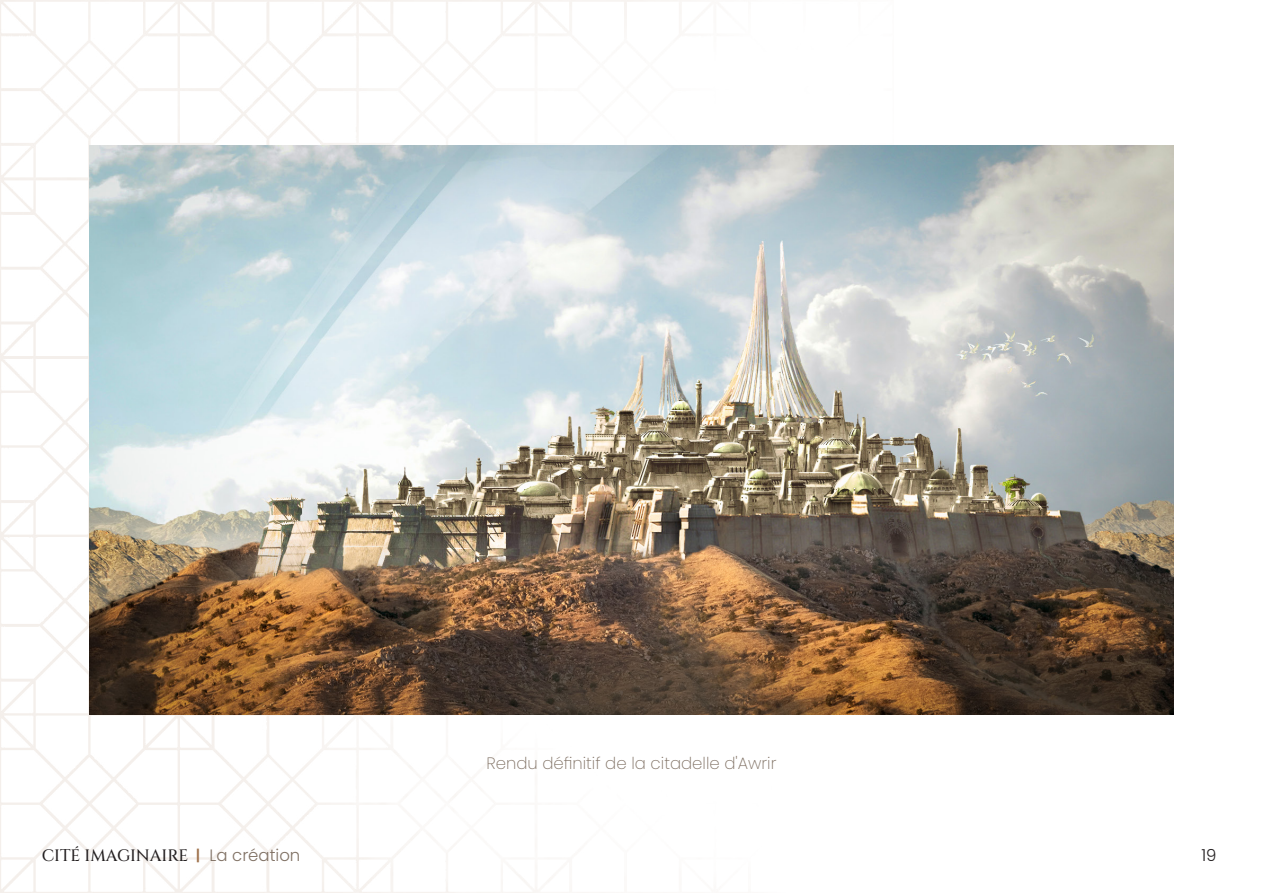
<style>
.page{position:relative;width:1263px;height:893px;background:#fff}
.page>*{position:absolute;margin:0;border:0;box-sizing:border-box;transform-origin:0 0}
.note_de_page{font:200 16.5px "Poppins";color:#807164}
.t1{font:500 16.5px "Cinzel";color:#231f20}
.t2{font:300 16.5px "Poppins";color:#231f20}
.s1{font-family:"Barlow";font-weight:600;color:#9e704a}
.s2{font-family:"Poppins";font-weight:300;color:#807164}
</style>
<div class="page">
<img style="left:0;top:0;width:893px;height:893px">
<img style="left:90px;top:145px;width:1084px;height:569px">
<p class="note_de_page" style="left:486px;top:753px;width:291px">Rendu définitif de la citadelle d'Awrir</p>
<p class="t1" style="left:42px;top:845px;width:260px">CITÉ IMAGINAIRE <span class="s1">|</span> <span class="s2">La création</span></p>
<p class="t2" style="left:1201px;top:846px;width:17px">19</p>
</div>
